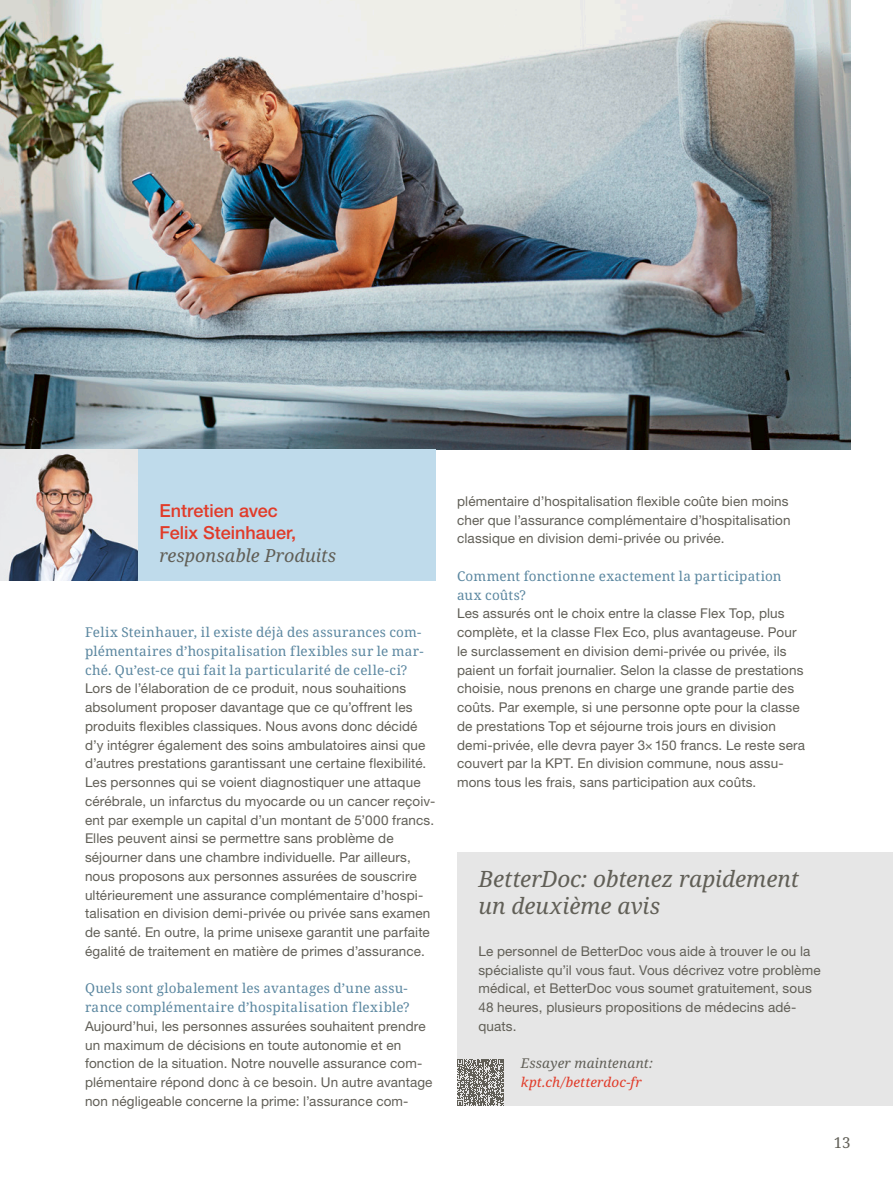
<style>
.page{position:relative;width:893px;height:1191px;background:#fff}
.page>*{position:absolute;margin:0;border:0;box-sizing:border-box;transform-origin:0 0}
.t1{font:italic 22.5px/27px "Noto Serif";color:#615f57}
.t2{font:500 18px/22.5px "Helvetica Neue LT Std";color:#e13b29}
.t3{font:italic 18px "Noto Serif";color:#615f57}
.t4{font:15px "Noto Serif";color:#615f57}
.t5{font:13.5px/18.8px "Helvetica Neue LT Std";letter-spacing:.01em;color:#615f57}
.t6{font:13.5px/18.8px "Noto Serif";letter-spacing:.015em;color:#5b87a0}
.t7{font:italic 13.5px "Noto Serif";letter-spacing:.01em;color:#e13b29}
.t8{font:italic 13.5px "Noto Serif";letter-spacing:.015em;color:#615f57}
</style>
<div class="page">
<img style="left:0;top:0;width:850px;height:449px">
<img style="left:0;top:449px;width:138px;height:132px">
<div style="left:457px;top:852px;width:436px;height:254px;background:#e6e6e6"></div>
<svg style="left:457px;top:1059px;width:47px;height:47px"></svg>
<div style="left:138px;top:449px;width:298px;height:132px;background:#bfdbeb"></div>
<h2 class="t2" style="left:159px;top:499px;width:138px">Entretien avec<br>Felix Steinhauer,</h2>
<h2 class="t3" style="left:159px;top:543px;width:178px">responsable Produits</h2>
<p class="t6" style="left:85px;top:623px;width:340px">Felix Steinhauer, il existe déjà des assurances com&shy;plémentaires d’hospitalisation flexibles sur le mar&shy;ché. Qu’est-ce qui fait la particularité de celle-ci?</p>
<p class="t5" style="left:85px;top:679px;width:352px">Lors de l’élaboration de ce produit, nous souhaitions absolument proposer davantage que ce qu’offrent les produits flexibles classiques. Nous avons donc décidé d’y intégrer également des soins ambulatoires ainsi que d’autres prestations garantissant une certaine flexibilité.<br>Les personnes qui se voient diagnostiquer une attaque cérébrale, un infarctus du myocarde ou un cancer reçoiv&shy;ent par exemple un capital d’un montant de 5’000 francs.<br>Elles peuvent ainsi se permettre sans problème de séjourner dans une chambre individuelle. Par ailleurs, nous proposons aux personnes assurées de souscrire ultérieurement une assurance complémentaire d’hospi&shy;talisation en division demi-privée ou privée sans examen de santé. En outre, la prime unisexe garantit une parfaite égalité de traitement en matière de primes d’assurance.</p>
<p class="t6" style="left:85px;top:979px;width:326px">Quels sont globalement les avantages d’une assu&shy;rance complémentaire d’hospitalisation flexible?</p>
<p class="t5" style="left:85px;top:1016px;width:349px">Aujourd’hui, les personnes assurées souhaitent prendre un maximum de décisions en toute autonomie et en fonction de la situation. Notre nouvelle assurance com&shy;plémentaire répond donc à ce besoin. Un autre avantage non négligeable concerne la prime: l’assurance com-</p>
<p class="t5" style="left:457px;top:491px;width:335px">plémentaire d’hospitalisation flexible coûte bien moins cher que l’assurance complémentaire d’hospitalisation classique en division demi-privée ou privée.</p>
<p class="t6" style="left:457px;top:567px;width:326px">Comment fonctionne exactement la participation aux coûts?</p>
<p class="t5" style="left:457px;top:604px;width:349px">Les assurés ont le choix entre la classe Flex Top, plus complète, et la classe Flex Eco, plus avantageuse. Pour le surclassement en division demi-privée ou privée, ils paient un forfait journalier. Selon la classe de prestations choisie, nous prenons en charge une grande partie des coûts. Par exemple, si une personne opte pour la classe de prestations Top et séjourne trois jours en division demi-privée, elle devra payer 3×150 francs. Le reste sera couvert par la KPT. En division commune, nous assu&shy;mons tous les frais, sans participation aux coûts.</p>
<h1 class="t1" style="left:478px;top:866px;width:322px">BetterDoc: obtenez rapidement un deuxième avis</h1>
<p class="t5" style="left:478px;top:941px;width:344px">Le personnel de BetterDoc vous aide à trouver le ou la spécialiste qu’il vous faut. Vous décrivez votre problème médical, et BetterDoc vous soumet gratuitement, sous 48 heures, plusieurs propositions de médecins adé&shy;quats.</p>
<p class="t8" style="left:521px;top:1054px;width:133px">Essayer maintenant:</p>
<p class="t7" style="left:521px;top:1073px;width:122px">kpt.ch/betterdoc-fr</p>
<p class="t4" style="left:834px;top:1132px;width:18px">13</p>
</div>
